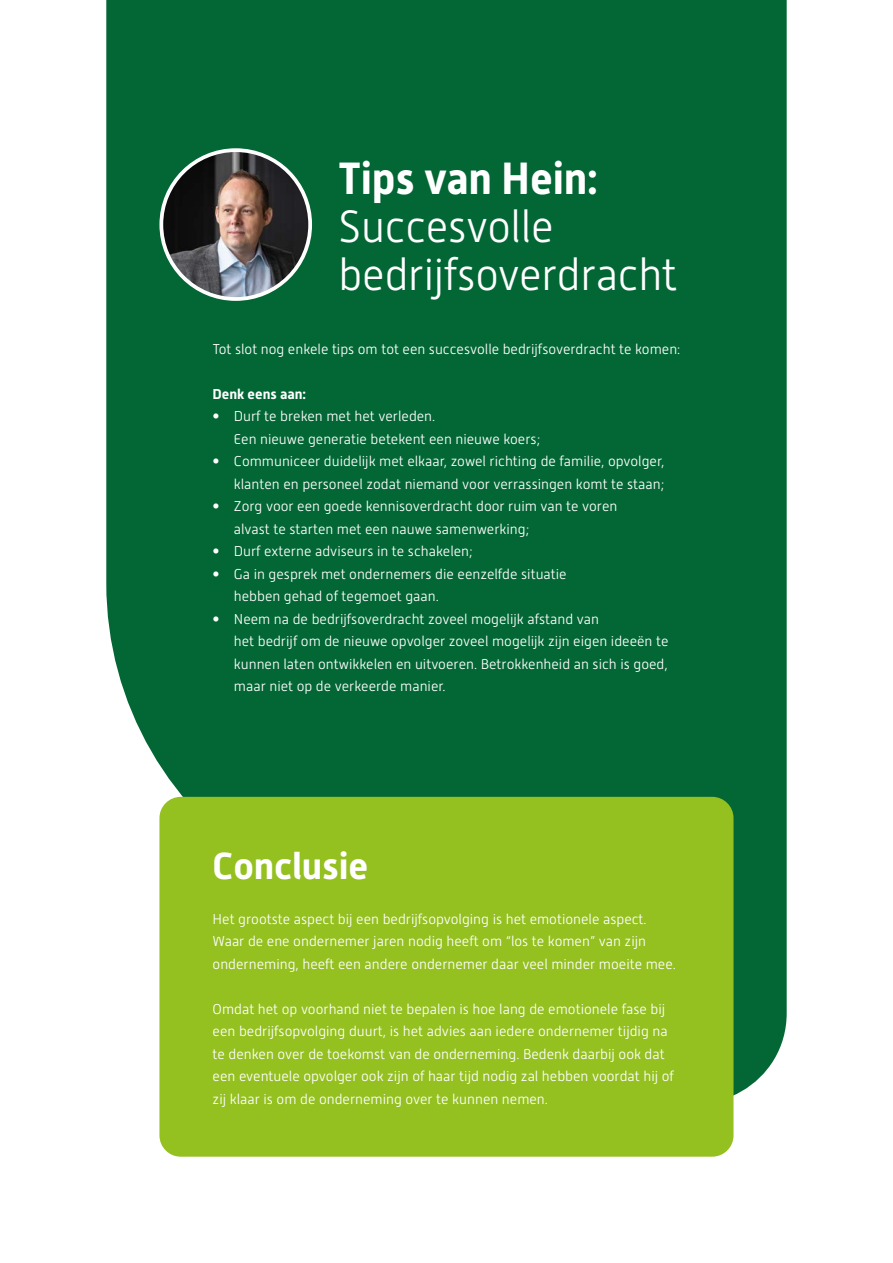
<style>
.page{position:relative;width:893px;height:1263px;background:#fff}
.page>*{position:absolute;margin:0;border:0;box-sizing:border-box;transform-origin:0 0}
.t1{font:300 45px/48px "Alwyn New";letter-spacing:-.005em;color:#fff;scale:.96 1}
.t2{font:700 45px "Alwyn New";letter-spacing:-.005em;color:#fff;scale:.96 1}
.t3{font:700 37.5px "Alwyn New";letter-spacing:-.005em;color:#fff}
.t4{font:300 14.25px/22.5px "Alwyn New";color:#fff}
.t5{font:700 14.25px "Alwyn New";color:#fff}
.s1{font-family:"Avenir";font-weight:400}
</style>
<div class="page">
<div style="left:106px;top:0;width:681px;height:1126px;background:#026734"></div>
<img style="left:161px;top:150px;width:149px;height:149px;border-radius:74px">
<div style="left:159px;top:148px;width:153px;height:153px;border:4px solid #fff;border-radius:50%"></div>
<div style="left:159px;top:797px;width:574px;height:360px;background:#94c020;border-radius:21px"></div>
<h1 class="t2" style="left:339px;top:152px;width:272px">Tips van Hein:</h1>
<h1 class="t1" style="left:339px;top:202px;width:354px">Succesvolle bedrijfsoverdracht</h1>
<p class="t4" style="left:213px;top:338px;width:469px">Tot slot nog enkele tips om tot een succesvolle bedrijfsoverdracht te komen:</p>
<p class="t5" style="left:213px;top:385px;width:95px">Denk eens aan:</p>
<p class="t4" style="left:234px;top:405px;width:308px;text-indent:-21px"><span class="s1">•</span> Durf te breken met het verleden.<br>Een nieuwe generatie betekent een nieuwe koers;</p>
<p class="t4" style="left:213px;top:450px;width:453px;text-align:right"><span class="s1">•</span> Communiceer duidelijk met elkaar, zowel richting de familie, opvolger, klanten en personeel zodat niemand voor verrassingen komt te staan;</p>
<p class="t4" style="left:234px;top:495px;width:385px;text-indent:-21px"><span class="s1">•</span> Zorg voor een goede kennisoverdracht door ruim van te voren alvast te starten met een nauwe samenwerking;</p>
<p class="t4" style="left:213px;top:540px;width:262px"><span class="s1">•</span> Durf externe adviseurs in te schakelen;</p>
<p class="t4" style="left:234px;top:563px;width:334px;text-indent:-21px"><span class="s1">•</span> Ga in gesprek met ondernemers die eenzelfde situatie hebben gehad of tegemoet gaan.</p>
<p class="t4" style="left:234px;top:608px;width:436px;text-indent:-21px"><span class="s1">•</span> Neem na de bedrijfsoverdracht zoveel mogelijk afstand van<br>het bedrijf om de nieuwe opvolger zoveel mogelijk zijn eigen ideeën te kunnen laten ontwikkelen en uitvoeren. Betrokkenheid an sich is goed, maar niet op de verkeerde manier.</p>
<h2 class="t3" style="left:213px;top:844px;width:157px">Conclusie</h2>
<p class="t4" style="left:213px;top:907px;width:465px">Het grootste aspect bij een bedrijfsopvolging is het emotionele aspect.<br>Waar de ene ondernemer jaren nodig heeft om “los te komen” van zijn onderneming, heeft een andere ondernemer daar veel minder moeite mee.</p>
<p class="t4" style="left:213px;top:997px;width:463px">Omdat het op voorhand niet te bepalen is hoe lang de emotionele fase bij een bedrijfsopvolging duurt, is het advies aan iedere ondernemer tijdig na te denken over de toekomst van de onderneming. Bedenk daarbij ook dat een eventuele opvolger ook zijn of haar tijd nodig zal hebben voordat hij of zij klaar is om de onderneming over te kunnen nemen.</p>
</div>
